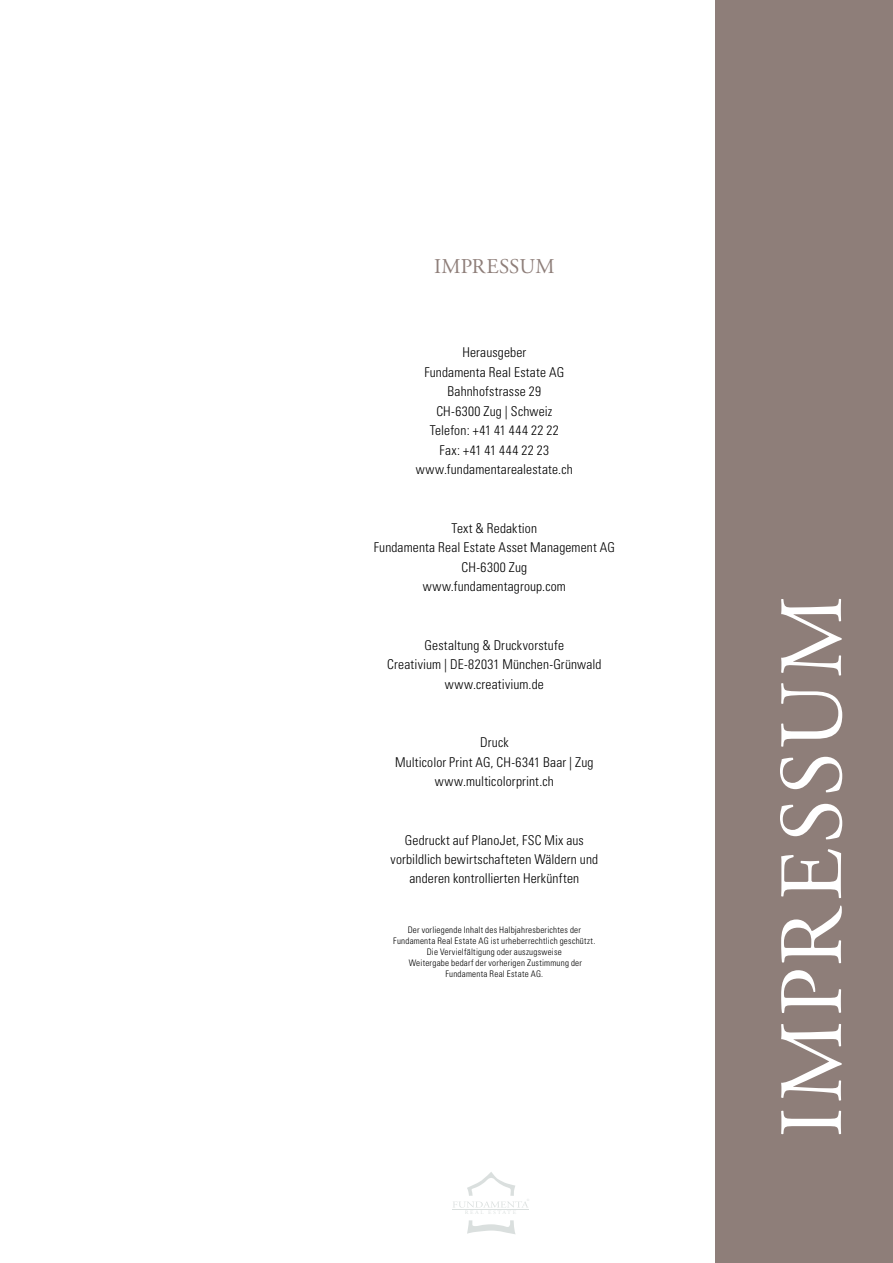
<style>
.page{position:relative;width:893px;height:1263px;background:#fff}
.page>*{position:absolute;margin:0;border:0;box-sizing:border-box;transform-origin:0 0}
.t1{font:21px "Adobe Garamond";letter-spacing:.01em;color:#8e7e79}
.t2{font:300 condensed 13.5px/19.5px "Univers";letter-spacing:.01em;color:#000;text-align:center}
.t3{font:300 condensed 9px/10.8px "Univers";letter-spacing:.025em;color:#000;text-align:center}
</style>
<div class="page">
<svg style="left:467px;top:1220px;width:49px;height:14px"></svg>
<hr style="left:452px;top:1209px;width:77px;height:1px;background:#dadfde">
<svg style="left:453px;top:1172px;width:75px;height:35px"></svg>
<div style="left:715px;top:0;width:178px;height:1263px;background:#8e7e79"></div>
<svg style="left:780px;top:599px;width:62px;height:535px"></svg>
<h1 class="t1" style="left:434px;top:255px;width:122px">IMPRESSUM</h1>
<p class="t2" style="left:416px;top:342px;width:158px">Herausgeber<br>Fundamenta Real Estate AG<br>Bahnhofstrasse 29<br>CH-6300 Zug | Schweiz<br>Telefon: +41 41 444 22 22<br>Fax: +41 41 444 22 23 www.fundamentarealestate.ch</p>
<p class="t2" style="left:374px;top:518px;width:243px">Text &amp; Redaktion<br>Fundamenta Real Estate Asset Management AG<br>CH-6300 Zug<br>www.fundamentagroup.com</p>
<p class="t2" style="left:387px;top:635px;width:216px">Gestaltung &amp; Druckvorstufe<br>Creativium | DE-82031 München-Grünwald www.creativium.de</p>
<p class="t2" style="left:395px;top:732px;width:200px">Druck<br>Multicolor Print AG, CH-6341 Baar | Zug www.multicolorprint.ch</p>
<p class="t2" style="left:391px;top:830px;width:209px">Gedruckt auf PlanoJet, FSC Mix aus vorbildlich bewirtschafteten Wäldern und anderen kontrollierten Herkünften</p>
<p class="t3" style="left:393px;top:925px;width:204px">Der vorliegende Inhalt des Halbjahresberichtes der Fundamenta Real Estate AG ist urheberrechtlich geschützt.<br>Die Vervielfältigung oder auszugsweise<br>Weitergabe bedarf der vorherigen Zustimmung der Fundamenta Real Estate AG.</p>
</div>
